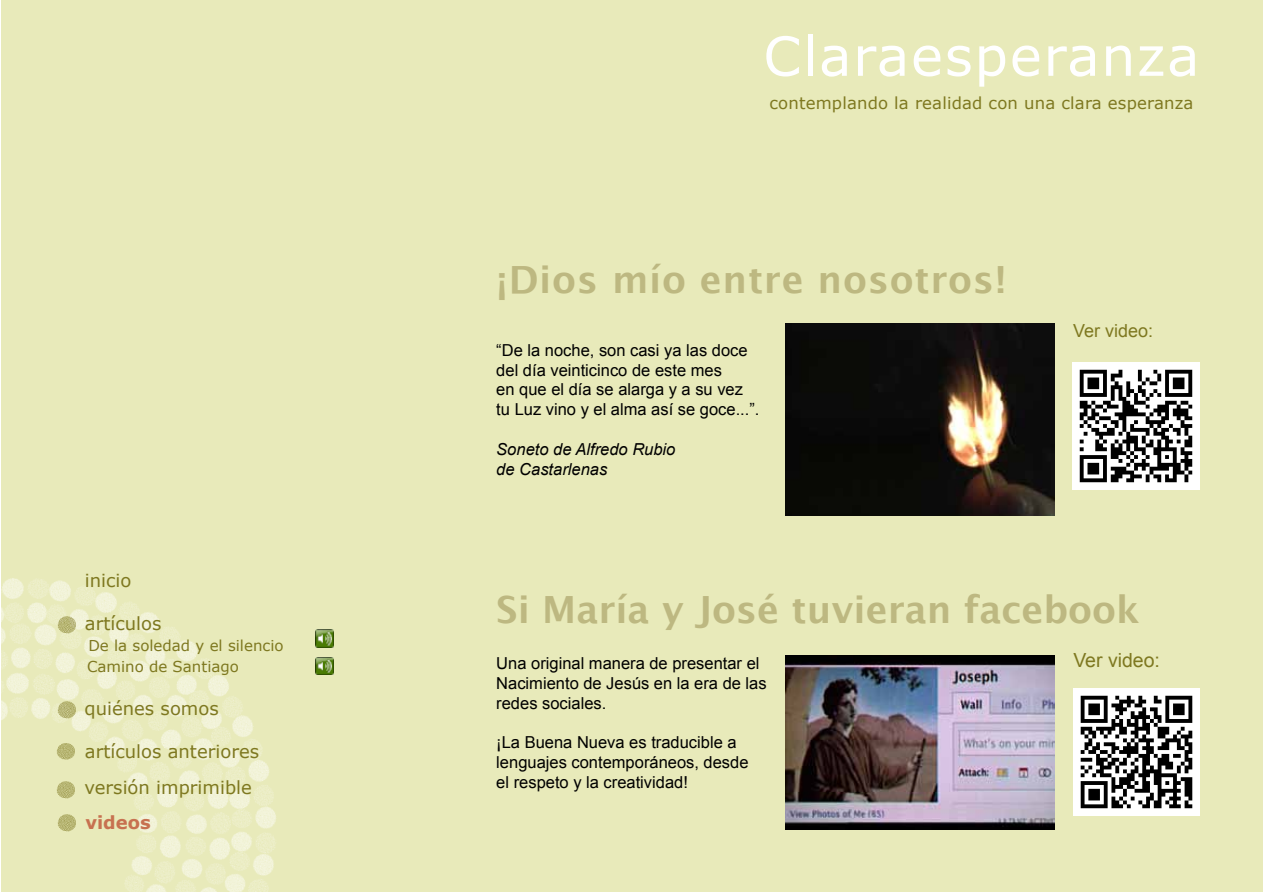
<style>
.page{position:relative;width:1263px;height:893px;background:#fff}
.page>*{position:absolute;margin:0;border:0;box-sizing:border-box;transform-origin:0 0}
.t1{font:54px "Verdana";letter-spacing:.03em;color:#fff}
.t2{font:700 37.5px "Lucida Grande";color:#bdb881}
.t3{font:700 37.5px "Lucida Grande";letter-spacing:.02em;color:#bdb881}
.t4{font:19.5px "Arial";color:#7e7820}
.t5{font:18px/36.6px "Verdana";color:#7e7820}
.t6{font:18px "Arial";color:#7e7820}
.t7{font:700 18px "Verdana";color:#c77150}
.t8{font:16.5px/19.8px "Arial";color:#000}
.t9{font:16.5px "Verdana";letter-spacing:.01em;color:#7e7820}
.t10{font:italic 16.5px/19.8px "Arial";color:#000}
.t11{font:15px/21px "Verdana";color:#7e7820}
</style>
<div class="page">
<div style="left:2px;top:0;width:1261px;height:891px;background:#e8eaba"></div>
<img style="left:1px;top:467px;width:356px;height:425px">
<img style="left:1073px;top:363px;width:126px;height:126px">
<img style="left:785px;top:324px;width:270px;height:192px">
<img style="left:1073px;top:688px;width:127px;height:127px">
<img style="left:785px;top:656px;width:269px;height:173px">
<img style="left:54px;top:611px;width:27px;height:28px">
<img style="left:54px;top:695px;width:27px;height:28px">
<img style="left:53px;top:737px;width:27px;height:28px">
<img style="left:315px;top:657px;width:18px;height:18px">
<img style="left:315px;top:630px;width:18px;height:17px">
<img style="left:53px;top:775px;width:28px;height:28px">
<img style="left:54px;top:809px;width:28px;height:27px">
<p class="t5" style="left:85px;top:562px;width:48px">inicio</p>
<p class="t5" style="left:85px;top:605px;width:78px">artículos</p>
<p class="t11" style="left:87px;top:635px;width:198px">De la soledad y el silencio<br>Camino de Santiago</p>
<p class="t5" style="left:85px;top:690px;width:136px">quiénes somos</p>
<p class="t5" style="left:84px;top:733px;width:176px">artículos anteriores versión imprimible</p>
<p class="t7" style="left:85px;top:811px;width:67px">videos</p>
<h1 class="t1" style="left:763px;top:22px;width:438px">Claraesperanza</h1>
<p class="t9" style="left:769px;top:93px;width:426px">contemplando la realidad con una clara esperanza</p>
<h2 class="t3" style="left:496px;top:250px;width:512px">¡Dios mío entre nosotros!</h2>
<p class="t8" style="left:496px;top:340px;width:265px">“De la noche, son casi ya las doce del día veinticinco de este mes<br>en que el día se alarga y a su vez tu Luz vino y el alma así se goce...”.</p>
<p class="t10" style="left:496px;top:439px;width:181px">Soneto de Alfredo Rubio de Castarlenas</p>
<p class="t6" style="left:1073px;top:319px;width:82px">Ver video:</p>
<h2 class="t2" style="left:496px;top:580px;width:645px">Si María y José tuvieran facebook</h2>
<p class="t8" style="left:496px;top:653px;width:272px">Una original manera de presentar el<br>Nacimiento de Jesús en la era de las redes sociales.</p>
<p class="t8" style="left:496px;top:733px;width:254px">¡La Buena Nueva es traducible a lenguajes contemporáneos, desde el respeto y la creatividad!</p>
<p class="t4" style="left:1073px;top:648px;width:88px">Ver video:</p>
</div>
